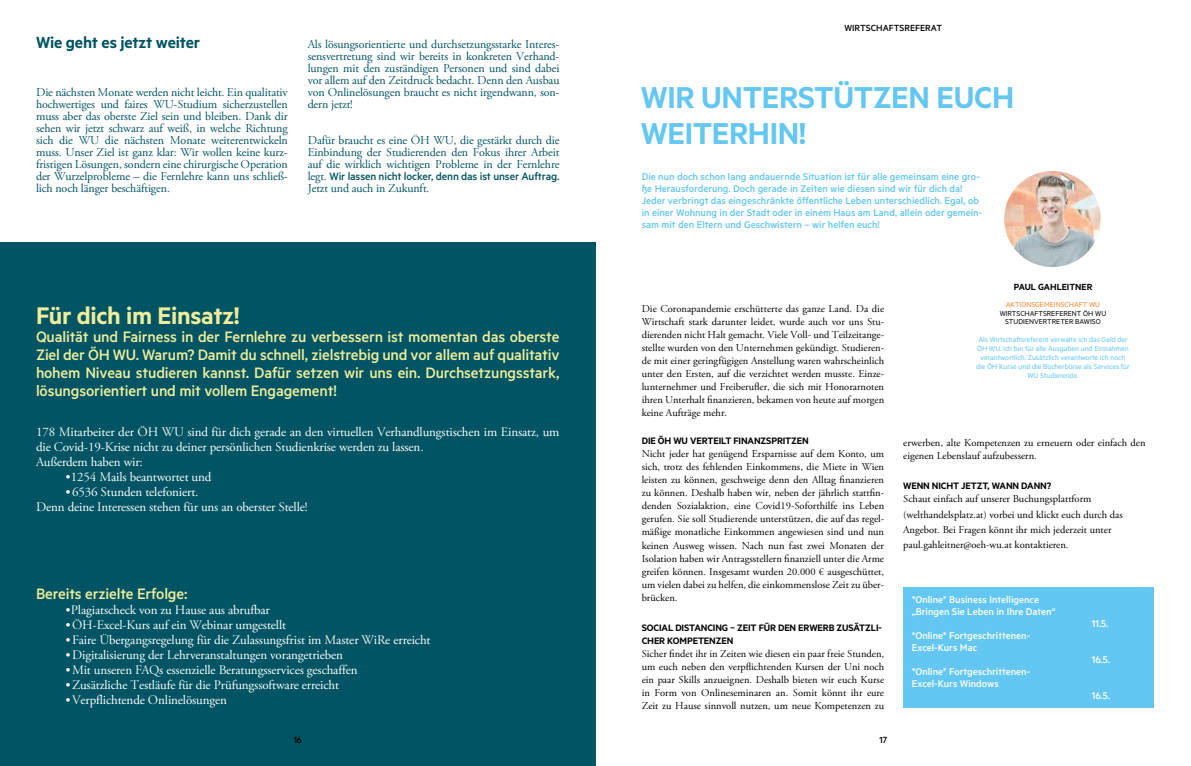
<style>
.page{position:relative;width:1191px;height:766px;background:#fff}
.page>*{position:absolute;margin:0;border:0;box-sizing:border-box;transform-origin:0 0}
.t1{font:600 34px/36px "Metric";letter-spacing:-.01em;color:#63c7f2}
.t2{font:600 27px "Metric";letter-spacing:-.01em;color:#efed9b}
.t3{font:600 18px "Metric";letter-spacing:-.01em;color:#005463}
.t4{font:500 17px/18px "Metric";letter-spacing:-.01em;color:#efed9b;text-align:justify}
.t5{font:13px/15px "Adobe Garamond Pro";letter-spacing:-.01em;color:#fff}
.t6{font:12px/12px "Adobe Garamond Pro";letter-spacing:-.01em;color:#005463;text-align:justify}
.t7{font:500 12px "Metric";letter-spacing:-.01em;color:#005463}
.t8{font:500 11px/12px "Metric";color:#63c7f2}
.t9{font:500 11px/12px "Metric";color:#fff}
.t10{font:10.5px/13px "Adobe Garamond Pro";color:#000;text-align:justify}
.t11{font:600 10.5px/13px "Metric";letter-spacing:-.01em;color:#000}
.t12{font:500 10px "Metric";color:#000}
.t13{font:600 10px "Metric";color:#000}
.t14{font:8px/9px "Metric";color:#60c6f2;text-align:center}
.t15{font:8px/8.5px "Metric";color:#000;text-align:center}
.t16{font:8px "Metric";color:#fa872b}
.s1{font-family:"Adobe Garamond Pro";font-weight:400}
</style>
<div class="page">
<div style="left:0;top:242px;width:595px;height:523px;background:#005463"></div>
<img style="left:1004px;top:171px;width:96px;height:96px;border-radius:48px">
<div style="left:903px;top:587px;width:251px;height:120px;background:#64c7f2"></div>
<h3 class="t3" style="left:36px;top:32px;width:166px">Wie geht es jetzt weiter</h3>
<p class="t6" style="left:36px;top:87px;width:253px">Die nächsten Monate werden nicht leicht. Ein qualitativ hochwertiges und faires WU-Studium sicherzustellen muss aber das oberste Ziel sein und bleiben. Dank dir sehen wir jetzt schwarz auf weiß, in welche Richtung sich die WU die nächsten Monate weiterentwickeln muss. Unser Ziel ist ganz klar: Wir wollen keine kurz&shy;fristigen Lösungen, sondern eine chirurgische Operation der Wurzelprobleme – die Fernlehre kann uns schließ&shy;lich noch länger beschäftigen.</p>
<p class="t6" style="left:308px;top:39px;width:253px">Als lösungsorientierte und durchsetzungsstarke Interes&shy;sensvertretung sind wir bereits in konkreten Verhand&shy;lungen mit den zuständigen Personen und sind dabei vor allem auf den Zeitdruck bedacht. Denn den Ausbau von Onlinelösungen braucht es nicht irgendwann, son&shy;dern jetzt!</p>
<p class="t6" style="left:308px;top:135px;width:253px">Dafür braucht es eine ÖH WU, die gestärkt durch die Einbindung der Studierenden den Fokus ihrer Arbeit auf die wirklich wichtigen Probleme in der Fernlehre</p>
<p class="t7" style="left:308px;top:169px;width:253px"><span class="s1">legt.</span> Wir lassen nicht locker, denn das ist unser Auftrag.</p>
<p class="t6" style="left:308px;top:183px;width:123px">Jetzt und auch in Zukunft.</p>
<p class="t12" style="left:844px;top:22px;width:99px">WIRTSCHAFTSREFERAT</p>
<h1 class="t1" style="left:641px;top:78px;width:375px">WIR UNTERSTÜTZEN EUCH<br>WEITERHIN!</h1>
<p class="t8" style="left:641px;top:170px;width:342px">Die nun doch schon lang andauernde Situation ist für alle gemeinsam eine gro&shy;ße Herausforderung. Doch gerade in Zeiten wie diesen sind wir für dich da!<br>Jeder verbringt das eingeschränkte öffentliche Leben unterschiedlich. Egal, ob in einer Wohnung in der Stadt oder in einem Haus am Land, allein oder gemein&shy;sam mit den Eltern und Geschwistern – wir helfen euch!</p>
<p class="t10" style="left:641px;top:302px;width:244px">Die Coronapandemie erschütterte das ganze Land. Da die Wirtschaft stark darunter leidet, wurde auch vor uns Stu&shy;dierenden nicht Halt gemacht. Viele Voll- und Teilzeitange&shy;stellte wurden von den Unternehmen gekündigt. Studieren&shy;de mit einer geringfügigen Anstellung waren wahrscheinlich unter den Ersten, auf die verzichtet werden musste. Einze&shy;lunternehmer und Freiberufler, die sich mit Honorarnoten ihren Unterhalt finanzieren, bekamen von heute auf morgen keine Aufträge mehr.</p>
<p class="t11" style="left:641px;top:434px;width:169px">DIE ÖH WU VERTEILT FINANZSPRITZEN</p>
<p class="t10" style="left:641px;top:448px;width:244px">Nicht jeder hat genügend Ersparnisse auf dem Konto, um sich, trotz des fehlenden Einkommens, die Miete in Wien leisten zu können, geschweige denn den Alltag finanzieren zu können. Deshalb haben wir, neben der jährlich stattfin&shy;denden Sozialaktion, eine Covid19-Soforthilfe ins Leben gerufen. Sie soll Studierende unterstützen, die auf das regel&shy;mäßige monatliche Einkommen angewiesen sind und nun keinen Ausweg wissen. Nach nun fast zwei Monaten der Isolation haben wir Antragsstellern finanziell unter die Arme greifen können. Insgesamt wurden 20.000 € ausgeschüttet, um vielen dabei zu helfen, die einkommenslose Zeit zu über&shy;brücken.</p>
<p class="t11" style="left:641px;top:620px;width:242px">SOCIAL DISTANCING – ZEIT FÜR DEN ERWERB ZUSÄTZLI-<br>CHER KOMPETENZEN</p>
<p class="t10" style="left:641px;top:647px;width:244px">Sicher findet ihr in Zeiten wie diesen ein paar freie Stunden, um euch neben den verpflichtenden Kursen der Uni noch ein paar Skills anzueignen. Deshalb bieten wir euch Kurse in Form von Onlineseminaren an. Somit könnt ihr eure Zeit zu Hause sinnvoll nutzen, um neue Kompetenzen zu</p>
<h2 class="t2" style="left:36px;top:299px;width:205px">Für dich im Einsatz!</h2>
<p class="t4" style="left:36px;top:327px;width:525px">Qualität und Fairness in der Fernlehre zu verbessern ist momentan das oberste Ziel der ÖH WU. Warum? Damit du schnell, zielstrebig und vor allem auf qualitativ hohem Niveau studieren kannst. Dafür setzen wir uns ein. Durchsetzungsstark, lösungsorientiert und mit vollem Engagement!</p>
<p class="t5" style="left:36px;top:425px;width:525px">178 Mitarbeiter der ÖH WU sind für dich gerade an den virtuellen Verhandlungstischen im Einsatz, um die Covid-19-Krise nicht zu deiner persönlichen Studienkrise werden zu lassen.<br>Außerdem haben wir:</p>
<p class="t5" style="left:65px;top:470px;width:148px">•1254 Mails beantwortet und</p>
<p class="t5" style="left:36px;top:485px;width:273px;text-indent:29px">•6536 Stunden telefoniert.<br>Denn deine Interessen stehen für uns an oberster Stelle!</p>
<h3 class="t4" style="left:36px;top:584px;width:153px">Bereits erzielte Erfolge:</h3>
<p class="t5" style="left:65px;top:603px;width:206px">•Plagiatscheck von zu Hause aus abrufbar</p>
<p class="t5" style="left:65px;top:618px;width:222px">•ÖH-Excel-Kurs auf ein Webinar umgestellt</p>
<p class="t5" style="left:65px;top:633px;width:367px">•Faire Übergangsregelung für die Zulassungsfrist im Master WiRe erreicht</p>
<p class="t5" style="left:65px;top:648px;width:279px">•Digitalisierung der Lehrveranstaltungen vorangetrieben</p>
<p class="t5" style="left:65px;top:663px;width:294px">•Mit unseren FAQs essenzielle Beratungsservices geschaffen</p>
<p class="t5" style="left:65px;top:678px;width:275px">•Zusätzliche Testläufe für die Prüfungssoftware erreicht</p>
<p class="t5" style="left:65px;top:693px;width:163px">•Verpflichtende Onlinelösungen</p>
<p class="t12" style="left:294px;top:733px;width:10px">16</p>
<p class="t12" style="left:879px;top:733px;width:9px">17</p>
<p class="t13" style="left:1013px;top:281px;width:80px">PAUL GAHLEITNER</p>
<p class="t16" style="left:1005px;top:300px;width:96px">AKTIONSGEMEINSCHAFT WU</p>
<p class="t15" style="left:999px;top:308px;width:108px">WIRTSCHAFTSREFERENT ÖH WU<br>STUDIENVERTRETER BAWISO</p>
<p class="t14" style="left:976px;top:334px;width:155px">Als Wirtschaftsreferent verwalte ich das Geld der ÖH WU. Ich bin für alle Ausgaben und Einnahmen verantwortlich. Zusätzlich verantworte ich noch die ÖH Kurse und die Bücherbörse als Services für WU Studierende.</p>
<p class="t10" style="left:903px;top:436px;width:244px">erwerben, alte Kompetenzen zu erneuern oder einfach den eigenen Lebenslauf aufzubessern.</p>
<p class="t11" style="left:903px;top:479px;width:150px">WENN NICHT JETZT, WANN DANN?</p>
<p class="t10" style="left:903px;top:491px;width:221px;line-height:15.3px;text-align:left">Schaut einfach auf unserer Buchungsplattform (welthandelsplatz.at) vorbei und klickt euch durch das Angebot. Bei Fragen könnt ihr mich jederzeit unter paul.gahleitner@oeh-wu.at kontaktieren.</p>
<p class="t9" style="left:911px;top:593px;width:145px">*Online* Business Intelligence „Bringen Sie Leben in Ihre Daten“</p>
<p class="t9" style="left:911px;top:629px;width:120px">*Online* Fortgeschrittenen-<br>Excel-Kurs Mac</p>
<p class="t9" style="left:911px;top:665px;width:120px">*Online* Fortgeschrittenen-<br>Excel-Kurs Windows</p>
<p class="t9" style="left:1091px;top:617px;width:18px">11.5.</p>
<p class="t9" style="left:1091px;top:653px;width:20px">16.5.</p>
<p class="t9" style="left:1091px;top:689px;width:20px">16.5.</p>
</div>
